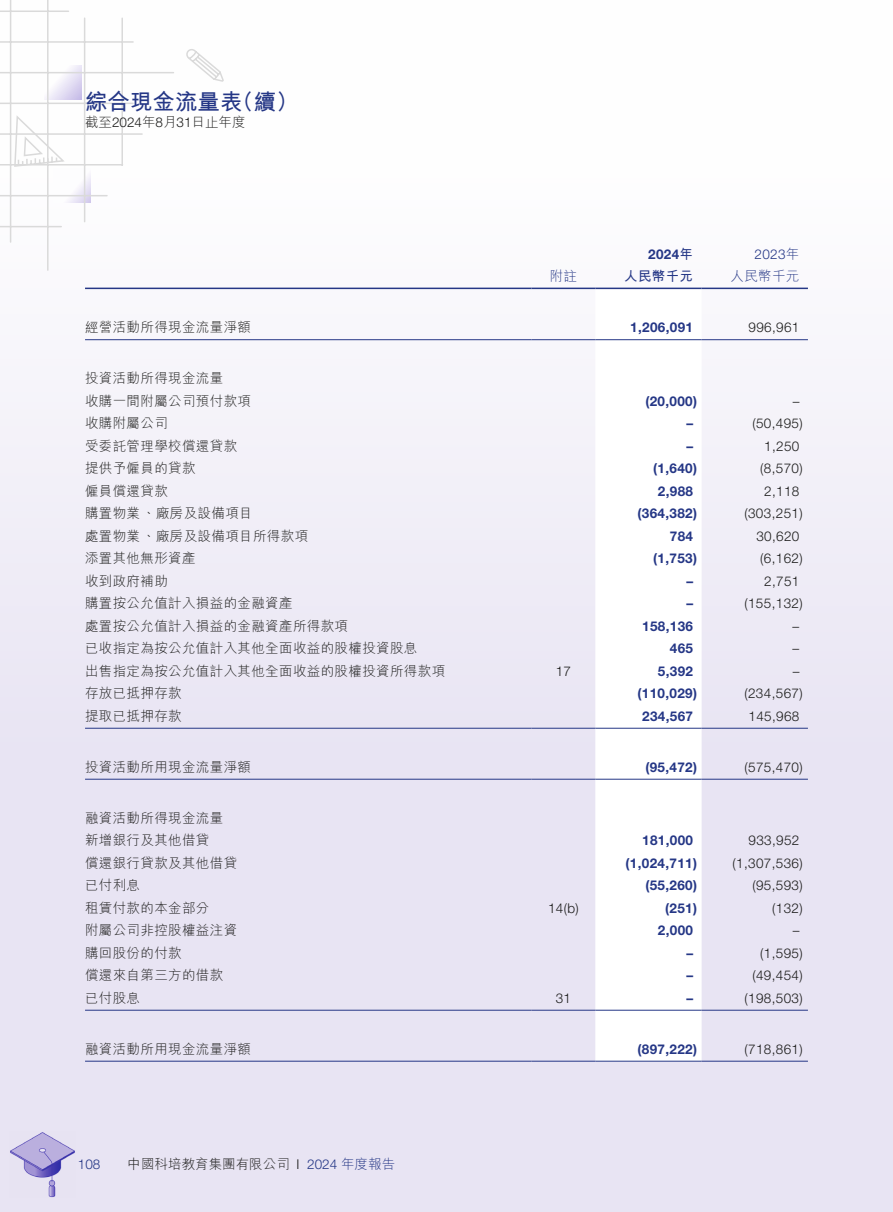
<style>
.page{position:relative;width:893px;height:1212px;background:#fff}
.page>*{position:absolute;margin:0;border:0;box-sizing:border-box;transform-origin:0 0}
.t1{font:700 22.5px "M Hei HK";color:#253786}
.t2{font:300 13.5px/22.5px "M Hei HK";letter-spacing:.025em;color:#1c1c1b}
.t3{font:300 13.5px "Helvetica Neue LT Pro";letter-spacing:.025em;color:#1c1c1b}
.t4{font:700 13.5px "Helvetica Neue LT Pro";letter-spacing:.025em;color:#253786}
.t5{font:300 13.5px "M Hei HK";color:#1c1c1b}
.t6{font:300 13.5px "Helvetica Neue LT Pro";letter-spacing:.025em;color:#253786}
.t7{font:300 13.5px "M Hei HK";letter-spacing:.025em;color:#253786}
.t8{font:700 13.5px "M Hei HK";letter-spacing:.025em;color:#253786}
.s1{font-family:"Helvetica Neue LT Pro"}
.s2{font-family:"M Hei HK"}
.s3{font-family:"Helvetica Neue LT Pro";color:#253786}
.s4{color:#253786}
</style>
<div class="page">
<div style="left:0;top:0;width:893px;height:1212px;background:linear-gradient(to bottom,#fffffe,#e2ddf0)"></div>
<svg style="left:0;top:0;width:225px;height:272px"></svg>
<svg style="left:13px;top:115px;width:53px;height:53px"></svg>
<img style="left:10px;top:1131px;width:66px;height:67px">
<svg style="left:595px;top:289px;width:107px;height:772px"></svg>
<hr style="left:85px;top:288px;width:446px;height:1px;background:#253786">
<hr style="left:531px;top:288px;width:64px;height:1px;background:#253786">
<hr style="left:595px;top:288px;width:107px;height:1px;background:#253786">
<hr style="left:702px;top:288px;width:106px;height:1px;background:#253786">
<hr style="left:85px;top:339px;width:446px;height:1px;background:#253786">
<hr style="left:531px;top:339px;width:64px;height:1px;background:#253786">
<hr style="left:595px;top:339px;width:107px;height:1px;background:#253786">
<hr style="left:702px;top:339px;width:106px;height:1px;background:#253786">
<hr style="left:85px;top:728px;width:446px;height:1px;background:#253786">
<hr style="left:531px;top:728px;width:64px;height:1px;background:#253786">
<hr style="left:595px;top:728px;width:107px;height:1px;background:#253786">
<hr style="left:702px;top:728px;width:106px;height:1px;background:#253786">
<hr style="left:85px;top:779px;width:446px;height:1px;background:#253786">
<hr style="left:531px;top:779px;width:64px;height:1px;background:#253786">
<hr style="left:595px;top:779px;width:107px;height:1px;background:#253786">
<hr style="left:702px;top:779px;width:106px;height:1px;background:#253786">
<hr style="left:85px;top:1010px;width:446px;height:1px;background:#253786">
<hr style="left:531px;top:1010px;width:64px;height:1px;background:#253786">
<hr style="left:595px;top:1010px;width:107px;height:1px;background:#253786">
<hr style="left:702px;top:1010px;width:106px;height:1px;background:#253786">
<hr style="left:85px;top:1061px;width:446px;height:1px;background:#253786">
<hr style="left:531px;top:1061px;width:64px;height:1px;background:#253786">
<hr style="left:595px;top:1061px;width:107px;height:1px;background:#253786">
<hr style="left:702px;top:1061px;width:106px;height:1px;background:#253786">
<h1 class="t1" style="left:85px;top:86px;width:215px">綜合現金流量表（續）</h1>
<p class="t2" style="left:85px;top:111px;width:162px">截至<span class="s1">2024</span>年<span class="s1">8</span>月<span class="s1">31</span>日止年度</p>
<p class="t4" style="left:648px;top:246px;width:46px">2024<span class="s2">年</span></p>
<p class="t6" style="left:754px;top:246px;width:46px">2023<span class="s2">年</span></p>
<p class="t7" style="left:550px;top:267px;width:29px">附註</p>
<p class="t8" style="left:624px;top:267px;width:70px">人民幣千元</p>
<p class="t7" style="left:730px;top:267px;width:70px">人民幣千元</p>
<p class="t2" style="left:85px;top:316px;width:168px">經營活動所得現金流量淨額</p>
<p class="t4" style="left:630px;top:319px;width:64px">1,206,091</p>
<p class="t3" style="left:748px;top:319px;width:52px">996,961</p>
<p class="t2" style="left:85px;top:367px;width:168px">投資活動所得現金流量<br>收購一間附屬公司預付款項</p>
<p class="t4" style="left:645px;top:393px;width:53px">(20,000)</p>
<p class="t3" style="left:793px;top:393px;width:8px">–</p>
<p class="t2" style="left:85px;top:412px;width:84px">收購附屬公司</p>
<p class="t4" style="left:686px;top:415px;width:8px">–</p>
<p class="t3" style="left:752px;top:415px;width:52px">(50,495)</p>
<p class="t2" style="left:85px;top:434px;width:154px">受委託管理學校償還貸款</p>
<p class="t4" style="left:686px;top:438px;width:8px">–</p>
<p class="t3" style="left:764px;top:438px;width:37px">1,250</p>
<p class="t2" style="left:85px;top:457px;width:112px">提供予僱員的貸款</p>
<p class="t4" style="left:653px;top:460px;width:45px">(1,640)</p>
<p class="t3" style="left:760px;top:460px;width:44px">(8,570)</p>
<p class="t2" style="left:85px;top:479px;width:84px">僱員償還貸款</p>
<p class="t4" style="left:658px;top:483px;width:37px">2,988</p>
<p class="t3" style="left:764px;top:483px;width:37px">2,118</p>
<p class="t2" style="left:85px;top:502px;width:169px">購置物業、廠房及設備項目</p>
<p class="t4" style="left:637px;top:505px;width:61px">(364,382)</p>
<p class="t3" style="left:744px;top:505px;width:60px">(303,251)</p>
<p class="t2" style="left:85px;top:524px;width:225px">處置物業、廠房及設備項目所得款項</p>
<p class="t4" style="left:670px;top:528px;width:25px">784</p>
<p class="t3" style="left:756px;top:528px;width:45px">30,620</p>
<p class="t2" style="left:85px;top:547px;width:112px">添置其他無形資產</p>
<p class="t4" style="left:653px;top:550px;width:45px">(1,753)</p>
<p class="t3" style="left:760px;top:550px;width:44px">(6,162)</p>
<p class="t2" style="left:85px;top:569px;width:84px">收到政府補助</p>
<p class="t4" style="left:686px;top:573px;width:8px">–</p>
<p class="t3" style="left:764px;top:573px;width:37px">2,751</p>
<p class="t2" style="left:85px;top:592px;width:209px">購置按公允值計入損益的金融資產</p>
<p class="t4" style="left:686px;top:595px;width:8px">–</p>
<p class="t3" style="left:744px;top:595px;width:60px">(155,132)</p>
<p class="t2" style="left:85px;top:614px;width:265px">處置按公允值計入損益的金融資產所得款項</p>
<p class="t4" style="left:642px;top:618px;width:52px">158,136</p>
<p class="t3" style="left:793px;top:618px;width:8px">–</p>
<p class="t2" style="left:85px;top:637px;width:334px">已收指定為按公允值計入其他全面收益的股權投資股息</p>
<p class="t4" style="left:670px;top:640px;width:25px">465</p>
<p class="t3" style="left:793px;top:640px;width:8px">–</p>
<p class="t2" style="left:85px;top:659px;width:362px">出售指定為按公允值計入其他全面收益的股權投資所得款項</p>
<p class="t3" style="left:556px;top:663px;width:17px">17</p>
<p class="t4" style="left:658px;top:663px;width:37px">5,392</p>
<p class="t3" style="left:793px;top:663px;width:8px">–</p>
<p class="t2" style="left:85px;top:682px;width:98px">存放已抵押存款</p>
<p class="t4" style="left:637px;top:685px;width:61px">(110,029)</p>
<p class="t3" style="left:744px;top:685px;width:60px">(234,567)</p>
<p class="t2" style="left:85px;top:704px;width:98px">提取已抵押存款</p>
<p class="t4" style="left:642px;top:708px;width:52px">234,567</p>
<p class="t3" style="left:748px;top:708px;width:52px">145,968</p>
<p class="t2" style="left:85px;top:755px;width:168px">投資活動所用現金流量淨額</p>
<p class="t4" style="left:645px;top:759px;width:53px">(95,472)</p>
<p class="t3" style="left:744px;top:759px;width:60px">(575,470)</p>
<p class="t2" style="left:85px;top:806px;width:140px">融資活動所得現金流量新增銀行及其他借貸</p>
<p class="t4" style="left:642px;top:832px;width:52px">181,000</p>
<p class="t3" style="left:748px;top:832px;width:52px">933,952</p>
<p class="t2" style="left:85px;top:851px;width:154px">償還銀行貸款及其他借貸</p>
<p class="t4" style="left:625px;top:855px;width:73px">(1,024,711)</p>
<p class="t3" style="left:732px;top:855px;width:72px">(1,307,536)</p>
<p class="t2" style="left:85px;top:874px;width:57px">已付利息</p>
<p class="t4" style="left:645px;top:877px;width:53px">(55,260)</p>
<p class="t3" style="left:752px;top:877px;width:52px">(95,593)</p>
<p class="t2" style="left:85px;top:896px;width:126px">租賃付款的本金部分</p>
<p class="t3" style="left:548px;top:900px;width:32px">14(b)</p>
<p class="t4" style="left:665px;top:900px;width:33px">(251)</p>
<p class="t3" style="left:772px;top:900px;width:32px">(132)</p>
<p class="t2" style="left:85px;top:919px;width:154px">附屬公司非控股權益注資</p>
<p class="t4" style="left:658px;top:922px;width:37px">2,000</p>
<p class="t3" style="left:793px;top:922px;width:8px">–</p>
<p class="t2" style="left:85px;top:941px;width:98px">購回股份的付款</p>
<p class="t4" style="left:686px;top:945px;width:8px">–</p>
<p class="t3" style="left:760px;top:945px;width:44px">(1,595)</p>
<p class="t2" style="left:85px;top:964px;width:140px">償還來自第三方的借款</p>
<p class="t4" style="left:686px;top:967px;width:8px">–</p>
<p class="t3" style="left:752px;top:967px;width:52px">(49,454)</p>
<p class="t2" style="left:85px;top:986px;width:57px">已付股息</p>
<p class="t3" style="left:556px;top:990px;width:17px">31</p>
<p class="t4" style="left:686px;top:990px;width:8px">–</p>
<p class="t3" style="left:744px;top:990px;width:60px">(198,503)</p>
<p class="t2" style="left:85px;top:1037px;width:168px">融資活動所用現金流量淨額</p>
<p class="t4" style="left:637px;top:1041px;width:61px">(897,222)</p>
<p class="t3" style="left:744px;top:1041px;width:60px">(718,861)</p>
<p class="t6" style="left:78px;top:1156px;width:24px">108</p>
<p class="t5" style="left:128px;top:1154px;width:269px">中國科培教育集團有限公司 <span class="s1">I</span> <span class="s3">2024</span> <span class="s4">年度報告</span></p>
</div>
